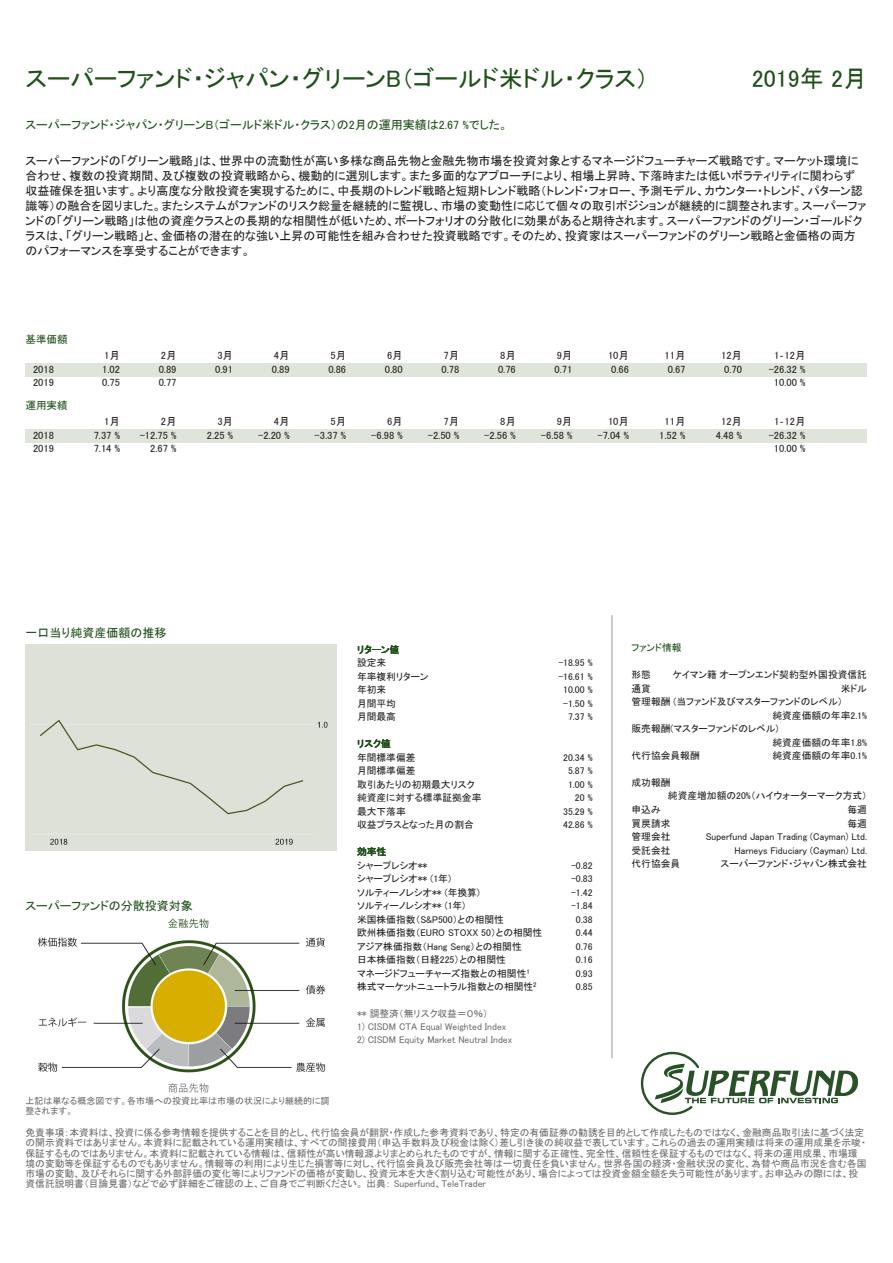
<style>
.page{position:relative;width:893px;height:1263px;background:#fff}
.page>*{position:absolute;margin:0;border:0;box-sizing:border-box;transform-origin:0 0}
.t1{font:24px "MS P Gothic";color:#1f501a}
.t2{font:12px/15px "MS P Gothic";color:#231f20}
.t3{font:12px "MS P Gothic";color:#1f501a}
.t4{font:10.5px "MS P Gothic";color:#231f20}
.t5{font:10.5px "MS P Gothic";color:#1f501a}
.t6{font:9.75px/12.8px "MS P Gothic";color:#231f20}
.t7{font:9.75px/10.2px "MS P Gothic";color:#6c6d70}
.t8{font:9.75px "MS P Gothic";color:#1f501a}
.t9{font:9px/10.5px "MS P Gothic";color:#6c6d70}
</style>
<div class="page">
<hr style="left:612px;top:615px;width:1px;height:443px;background:#939598">
<svg style="left:641px;top:1052px;width:217px;height:63px"></svg>
<div style="left:26px;top:363px;width:841px;height:13px;background:#dfe5da"></div>
<div style="left:26px;top:429px;width:841px;height:13px;background:#dfe5da"></div>
<img style="left:37px;top:918px;width:289px;height:175px">
<div style="left:26px;top:645px;width:310px;height:205px;background:#dee1d8"></div>
<h1 class="t1" style="left:26px;top:66px;width:624px">スーパーファンド・ジャパン・グリーンB（ゴールド米ドル・クラス）</h1>
<h1 class="t1" style="left:752px;top:66px;width:117px">2019年 2月</h1>
<p class="t3" style="left:26px;top:119px;width:484px">スーパーファンド・ジャパン・グリーンB（ゴールド米ドル・クラス）の2月の運用実績は2.67 %でした。</p>
<p class="t2" style="left:26px;top:154px;width:842px">スーパーファンドの「グリーン戦略」は、世界中の流動性が高い多様な商品先物と金融先物市場を投資対象とするマネージドフューチャーズ戦略です。マーケット環境に合わせ、複数の投資期間、及び複数の投資戦略から、機動的に選別します。また多面的なアプローチにより、相場上昇時、下落時または低いボラティリティに関わらず収益確保を狙います。より高度な分散投資を実現するために、中長期のトレンド戦略と短期トレンド戦略（トレンド・フォロー、予測モデル、カウンター・トレンド、パターン認識等）の融合を図りました。またシステムがファンドのリスク総量を継続的に監視し、市場の変動性に応じて個々の取引ポジションが継続的に調整されます。スーパーファンドの「グリーン戦略」は他の資産クラスとの長期的な相関性が低いため、ポートフォリオの分散化に効果があると期待されます。スーパーファンドのグリーン・ゴールドクラスは、「グリーン戦略」と、金価格の潜在的な強い上昇の可能性を組み合わせた投資戦略です。そのため、投資家はスーパーファンドのグリーン戦略と金価格の両方のパフォーマンスを享受することができます。</p>
<p class="t5" style="left:26px;top:334px;width:43px">基準価額</p>
<p class="t4" style="left:104px;top:350px;width:17px">1月</p>
<p class="t4" style="left:161px;top:350px;width:17px">2月</p>
<p class="t4" style="left:217px;top:350px;width:17px">3月</p>
<p class="t4" style="left:274px;top:350px;width:17px">4月</p>
<p class="t4" style="left:330px;top:350px;width:17px">5月</p>
<p class="t4" style="left:387px;top:350px;width:17px">6月</p>
<p class="t4" style="left:444px;top:350px;width:17px">7月</p>
<p class="t4" style="left:500px;top:350px;width:17px">8月</p>
<p class="t4" style="left:557px;top:350px;width:17px">9月</p>
<p class="t4" style="left:608px;top:350px;width:22px">10月</p>
<p class="t4" style="left:664px;top:350px;width:22px">11月</p>
<p class="t4" style="left:721px;top:350px;width:22px">12月</p>
<p class="t4" style="left:774px;top:350px;width:33px">1‐12月</p>
<p class="t4" style="left:33px;top:364px;width:22px">2018</p>
<p class="t4" style="left:102px;top:364px;width:19px">1.02</p>
<p class="t4" style="left:159px;top:364px;width:19px">0.89</p>
<p class="t4" style="left:215px;top:364px;width:19px">0.91</p>
<p class="t4" style="left:272px;top:364px;width:19px">0.89</p>
<p class="t4" style="left:328px;top:364px;width:19px">0.86</p>
<p class="t4" style="left:385px;top:364px;width:19px">0.80</p>
<p class="t4" style="left:441px;top:364px;width:19px">0.78</p>
<p class="t4" style="left:498px;top:364px;width:19px">0.76</p>
<p class="t4" style="left:555px;top:364px;width:19px">0.71</p>
<p class="t4" style="left:611px;top:364px;width:19px">0.66</p>
<p class="t4" style="left:668px;top:364px;width:19px">0.67</p>
<p class="t4" style="left:724px;top:364px;width:19px">0.70</p>
<p class="t4" style="left:769px;top:364px;width:38px">-26.32 %</p>
<p class="t4" style="left:33px;top:377px;width:22px">2019</p>
<p class="t4" style="left:102px;top:377px;width:19px">0.75</p>
<p class="t4" style="left:159px;top:377px;width:19px">0.77</p>
<p class="t4" style="left:774px;top:377px;width:33px">10.00 %</p>
<p class="t5" style="left:26px;top:400px;width:43px">運用実績</p>
<p class="t4" style="left:104px;top:416px;width:17px">1月</p>
<p class="t4" style="left:161px;top:416px;width:17px">2月</p>
<p class="t4" style="left:217px;top:416px;width:17px">3月</p>
<p class="t4" style="left:274px;top:416px;width:17px">4月</p>
<p class="t4" style="left:330px;top:416px;width:17px">5月</p>
<p class="t4" style="left:387px;top:416px;width:17px">6月</p>
<p class="t4" style="left:444px;top:416px;width:17px">7月</p>
<p class="t4" style="left:500px;top:416px;width:17px">8月</p>
<p class="t4" style="left:557px;top:416px;width:17px">9月</p>
<p class="t4" style="left:608px;top:416px;width:22px">10月</p>
<p class="t4" style="left:664px;top:416px;width:22px">11月</p>
<p class="t4" style="left:721px;top:416px;width:22px">12月</p>
<p class="t4" style="left:774px;top:416px;width:33px">1‐12月</p>
<p class="t4" style="left:33px;top:430px;width:22px">2018</p>
<p class="t4" style="left:94px;top:430px;width:28px">7.37 %</p>
<p class="t4" style="left:140px;top:430px;width:38px">-12.75 %</p>
<p class="t4" style="left:207px;top:430px;width:28px">2.25 %</p>
<p class="t4" style="left:258px;top:430px;width:33px">-2.20 %</p>
<p class="t4" style="left:315px;top:430px;width:33px">-3.37 %</p>
<p class="t4" style="left:371px;top:430px;width:33px">-6.98 %</p>
<p class="t4" style="left:428px;top:430px;width:33px">-2.50 %</p>
<p class="t4" style="left:484px;top:430px;width:33px">-2.56 %</p>
<p class="t4" style="left:541px;top:430px;width:33px">-6.58 %</p>
<p class="t4" style="left:597px;top:430px;width:33px">-7.04 %</p>
<p class="t4" style="left:659px;top:430px;width:28px">1.52 %</p>
<p class="t4" style="left:716px;top:430px;width:28px">4.48 %</p>
<p class="t4" style="left:769px;top:430px;width:38px">-26.32 %</p>
<p class="t4" style="left:33px;top:443px;width:22px">2019</p>
<p class="t4" style="left:94px;top:443px;width:28px">7.14 %</p>
<p class="t4" style="left:150px;top:443px;width:28px">2.67 %</p>
<p class="t4" style="left:774px;top:443px;width:33px">10.00 %</p>
<p class="t3" style="left:26px;top:627px;width:142px">一口当り純資産価額の推移</p>
<p class="t3" style="left:26px;top:900px;width:169px">スーパーファンドの分散投資対象</p>
<p class="t9" style="left:26px;top:1095px;width:306px">上記は単なる概念図です。各市場への投資比率は市場の状況により継続的に調整されます。</p>
<p class="t8" style="left:357px;top:644px;width:44px">リターン値</p>
<p class="t6" style="left:357px;top:656px;width:31px">設定来</p>
<p class="t6" style="left:558px;top:656px;width:36px">-18.95 %</p>
<p class="t6" style="left:357px;top:670px;width:73px">年率複利リターン</p>
<p class="t6" style="left:558px;top:670px;width:36px">-16.61 %</p>
<p class="t6" style="left:357px;top:683px;width:31px">年初来</p>
<p class="t6" style="left:563px;top:683px;width:31px">10.00 %</p>
<p class="t6" style="left:357px;top:697px;width:40px">月間平均</p>
<p class="t6" style="left:563px;top:697px;width:31px">-1.50 %</p>
<p class="t6" style="left:357px;top:710px;width:40px">月間最高</p>
<p class="t6" style="left:568px;top:710px;width:26px">7.37 %</p>
<p class="t8" style="left:357px;top:739px;width:35px">リスク値</p>
<p class="t6" style="left:357px;top:751px;width:60px">年間標準偏差</p>
<p class="t6" style="left:563px;top:751px;width:31px">20.34 %</p>
<p class="t6" style="left:357px;top:764px;width:60px">月間標準偏差</p>
<p class="t6" style="left:568px;top:764px;width:26px">5.87 %</p>
<p class="t6" style="left:357px;top:778px;width:119px">取引あたりの初期最大リスク</p>
<p class="t6" style="left:568px;top:778px;width:26px">1.00 %</p>
<p class="t6" style="left:357px;top:791px;width:126px">純資産に対する標準証拠金率</p>
<p class="t6" style="left:575px;top:791px;width:19px">20 %</p>
<p class="t6" style="left:357px;top:805px;width:50px">最大下落率</p>
<p class="t6" style="left:563px;top:805px;width:31px">35.29 %</p>
<p class="t6" style="left:357px;top:818px;width:118px">収益プラスとなった月の割合</p>
<p class="t6" style="left:563px;top:818px;width:31px">42.86 %</p>
<p class="t8" style="left:357px;top:847px;width:31px">効率性</p>
<p class="t6" style="left:357px;top:859px;width:72px">シャープレシオ**</p>
<p class="t6" style="left:571px;top:859px;width:23px">-0.82</p>
<p class="t6" style="left:357px;top:872px;width:95px">シャープレシオ** (1年)</p>
<p class="t6" style="left:571px;top:872px;width:23px">-0.83</p>
<p class="t6" style="left:357px;top:886px;width:124px">ソルティーノレシオ** (年換算)</p>
<p class="t6" style="left:571px;top:886px;width:23px">-1.42</p>
<p class="t6" style="left:357px;top:899px;width:110px">ソルティーノレシオ** (1年)</p>
<p class="t6" style="left:571px;top:899px;width:23px">-1.84</p>
<p class="t6" style="left:357px;top:913px;width:148px">米国株価指数（S&amp;P500）との相関性</p>
<p class="t6" style="left:576px;top:913px;width:18px">0.38</p>
<p class="t6" style="left:357px;top:926px;width:187px">欧州株価指数（EURO STOXX 50）との相関性</p>
<p class="t6" style="left:576px;top:926px;width:18px">0.44</p>
<p class="t6" style="left:357px;top:940px;width:166px">アジア株価指数（Hang Seng）との相関性</p>
<p class="t6" style="left:576px;top:940px;width:18px">0.76</p>
<p class="t6" style="left:357px;top:953px;width:150px">日本株価指数（日経225）との相関性</p>
<p class="t6" style="left:576px;top:953px;width:18px">0.16</p>
<p class="t6" style="left:357px;top:967px;width:174px">マネージドフューチャーズ指数との相関性<sup>1</sup></p>
<p class="t6" style="left:576px;top:967px;width:18px">0.93</p>
<p class="t6" style="left:357px;top:980px;width:181px">株式マーケットニュートラル指数との相関性<sup>2</sup></p>
<p class="t6" style="left:576px;top:980px;width:18px">0.85</p>
<p class="t7" style="left:357px;top:1009px;width:133px">** 調整済（無リスク収益＝０％）</p>
<p class="t7" style="left:357px;top:1021px;width:151px">1) CISDM CTA Equal Weighted Index</p>
<p class="t7" style="left:357px;top:1034px;width:157px">2) CISDM Equity Market Neutral Index</p>
<p class="t8" style="left:632px;top:643px;width:52px">ファンド情報</p>
<p class="t6" style="left:632px;top:668px;width:21px">形態</p>
<p class="t6" style="left:673px;top:668px;width:196px">ケイマン籍 オープンエンド契約型外国投資信託</p>
<p class="t6" style="left:632px;top:682px;width:21px">通貨</p>
<p class="t6" style="left:841px;top:682px;width:28px">米ドル</p>
<p class="t6" style="left:632px;top:695px;width:213px">管理報酬 (当ファンド及びマスターファンドのレベル）</p>
<p class="t6" style="left:772px;top:709px;width:96px">純資産価額の年率2.1%</p>
<p class="t6" style="left:632px;top:722px;width:148px">販売報酬(マスターファンドのレベル)</p>
<p class="t6" style="left:772px;top:736px;width:96px">純資産価額の年率1.8%</p>
<p class="t6" style="left:632px;top:749px;width:70px">代行協会員報酬</p>
<p class="t6" style="left:772px;top:749px;width:96px">純資産価額の年率0.1%</p>
<p class="t6" style="left:668px;top:776px;width:201px;text-indent:-36px">成功報酬<br>純資産増加額の20%（ハイウォーターマーク方式）</p>
<p class="t6" style="left:632px;top:803px;width:31px">申込み</p>
<p class="t6" style="left:848px;top:803px;width:21px">毎週</p>
<p class="t6" style="left:632px;top:817px;width:40px">買戻請求</p>
<p class="t6" style="left:848px;top:817px;width:21px">毎週</p>
<p class="t6" style="left:632px;top:830px;width:40px">管理会社</p>
<p class="t6" style="left:706px;top:830px;width:163px">Superfund Japan Trading (Cayman) Ltd.</p>
<p class="t6" style="left:632px;top:844px;width:40px">受託会社</p>
<p class="t6" style="left:734px;top:844px;width:134px">Harneys Fiduciary (Cayman) Ltd.</p>
<p class="t6" style="left:632px;top:857px;width:50px">代行協会員</p>
<p class="t6" style="left:721px;top:857px;width:148px">スーパーファンド・ジャパン株式会社</p>
<p class="t7" style="left:26px;top:1127px;width:843px">免責事項：本資料は、投資に係る参考情報を提供することを目的とし、代行協会員が翻訳・作成した参考資料であり、特定の有価証券の勧誘を目的として作成したものではなく、金融商品取引法に基づく法定の開示資料ではありません。本資料に記載されている運用実績は、すべての間接費用（申込手数料及び税金は除く）差し引き後の純収益で表しています。これらの過去の運用実績は将来の運用成果を示唆・保証するものではありません。本資料に記載されている情報は、信頼性が高い情報源よりまとめられたものですが、情報に関する正確性、完全性、信頼性を保証するものではなく、将来の運用成果、市場環境の変動等を保証するものでもありません。情報等の利用により生じた損害等に対し、代行協会員及び販売会社等は一切責任を負いません。世界各国の経済・金融状況の変化、為替や商品市況を含む各国市場の変動、及びそれらに関する外部評価の変化等によりファンドの価格が変動し、投資元本を大きく割り込む可能性があり、場合によっては投資金額全額を失う可能性があります。お申込みの際には、投資信託説明書（目論見書）などで必ず詳細をご確認の上、ご自身でご判断ください。 出典： Superfund、TeleTrader</p>
</div>
